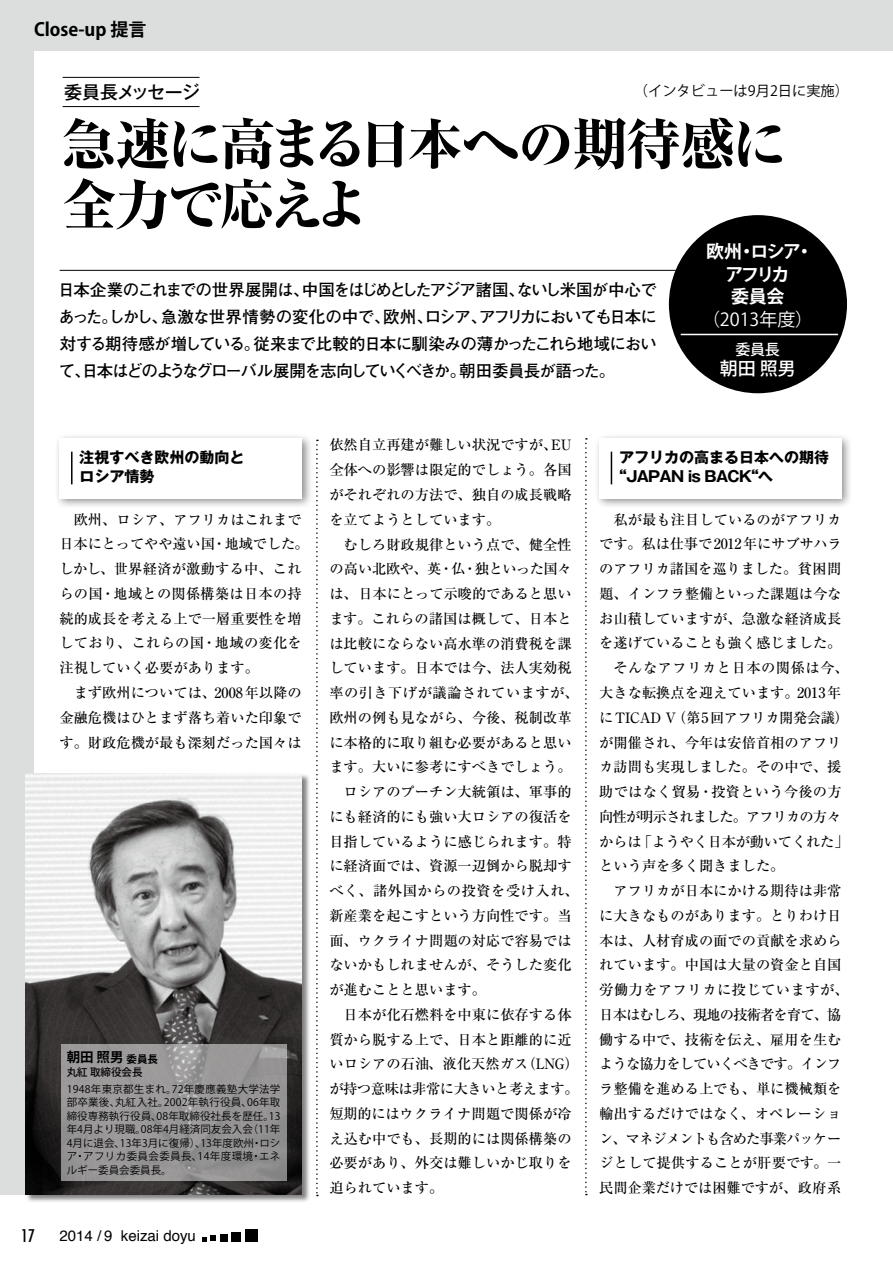
<style>
.page{position:relative;width:893px;height:1263px;background:#fff}
.page>*{position:absolute;margin:0;border:0;box-sizing:border-box;transform-origin:0 0}
.t1{font:800 55.5px/60px "Ryumin Pro";letter-spacing:-.055em;color:#000}
.t2{font:700 18px/22.5px "Koz Go Pro";letter-spacing:-.095em;color:#fff;text-align:center}
.t3{font:700 18px "Koz Go Pro";color:#000}
.t4{font:500 18px "Gothic MB101 Pro";letter-spacing:-.05em;color:#000}
.t5{font:18px "Koz Go Pro";color:#fff}
.t6{font:500 18px "Koz Go Pro";color:#fff}
.t7{font:condensed 16.95px "Futura";color:#000}
.t8{font:700 16.5px/27px "Futo Go B101 Pro";letter-spacing:-.085em;color:#000;text-align:justify}
.t9{font:700 15px/18.8px "Gothic MB101 Pro";color:#000}
.t10{font:15px "Helvetica";color:#000}
.t11{font:500 15px "Koz Go Pro";color:#fff}
.t12{font:500 14.25px/24.8px "Ryumin Pro";color:#000;text-align:justify}
.t13{font:500 14.25px "Ryumin Pro";letter-spacing:-.06em;color:#000}
.t14{font:500 14.25px "Ryumin Pro";letter-spacing:.035em;color:#000}
.t15{font:500 14.25px "Ryumin Pro";letter-spacing:-.03em;color:#000}
.t16{font:500 14.25px "Ryumin Pro";letter-spacing:-.035em;color:#000}
.t17{font:14.25px "Koz Go Pro";color:#000}
.t18{font:700 13.5px "Koz Go Pro";color:#000}
.t19{font:10.5px/13.5px "Koz Go Pro";color:#000;text-align:justify}
.t20{font:500 10.5px "Koz Go Pro";color:#000}
.s1{font-size:10.5px}
</style>
<div class="page">
<svg style="left:202px;top:1236px;width:14px;height:5px"></svg>
<div style="left:220px;top:1234px;width:7px;height:7px;background:#000"></div>
<div style="left:232px;top:1232px;width:9px;height:9px;background:#000"></div>
<div style="left:245px;top:1229px;width:12px;height:12px;background:#000"></div>
<div style="left:0;top:0;width:893px;height:51px;background:#dcdddd"></div>
<div style="left:0;top:0;width:34px;height:1195px;background:#dcdddd"></div>
<div style="left:594px;top:433px;width:259px;height:76px;background:#000;opacity:.44"></div>
<div style="left:599px;top:438px;width:243px;height:60px;background:#fff"></div>
<hr style="left:611px;top:452px;width:1px;height:32px;background:#000">
<div style="left:54px;top:433px;width:259px;height:76px;background:#000;opacity:.44"></div>
<div style="left:59px;top:438px;width:243px;height:60px;background:#fff"></div>
<hr style="left:71px;top:452px;width:2px;height:32px;background:#000">
<hr style="left:63px;top:77px;width:137px;height:1px;background:#000">
<hr style="left:63px;top:106px;width:137px;height:1px;background:#000">
<hr style="left:60px;top:270px;width:625px;height:1px;background:#000">
<div style="left:669px;top:215px;width:178px;height:178px;background:#000;border-radius:50%"></div>
<hr style="left:681px;top:334px;width:157px;height:1px;background:#fff">
<svg style="left:316px;top:440px;width:2px;height:756px"></svg>
<svg style="left:585px;top:438px;width:2px;height:757px"></svg>
<div style="left:25px;top:773px;width:286px;height:431px;background:#000;opacity:.5"></div>
<img style="left:26px;top:774px;width:276px;height:421px">
<svg style="left:61px;top:1044px;width:225px;height:137px;background:#989696"></svg>
<p class="t3" style="left:34px;top:18px;width:114px">Close-up 提言</p>
<p class="t4" style="left:64px;top:77px;width:137px">委員長メッセージ</p>
<h1 class="t1" style="left:61px;top:110px;width:728px">急速に高まる日本への期待感に全力で応えよ</h1>
<p class="t17" style="left:634px;top:82px;width:217px">（インタビューは9月2日に実施）</p>
<p class="t8" style="left:58px;top:274px;width:600px">日本企業のこれまでの世界展開は、中国をはじめとしたアジア諸国、ないし米国が中心であった。しかし、急激な世界情勢の変化の中で、欧州、ロシア、アフリカにおいても日本に対する期待感が増している。従来まで比較的日本に馴染みの薄かったこれら地域において、日本はどのようなグローバル展開を志向していくべきか。朝田委員長が語った。</p>
<p class="t2" style="left:706px;top:242px;width:109px">欧州・ロシア・アフリカ<br>委員会</p>
<p class="t5" style="left:702px;top:308px;width:112px">（2013年度）</p>
<p class="t11" style="left:735px;top:340px;width:46px">委員長</p>
<p class="t6" style="left:720px;top:357px;width:78px">朝田 照男</p>
<p class="t9" style="left:59px;top:447px;width:186px">　 注視すべき欧州の動向と　 ロシア情勢</p>
<p class="t12" style="left:59px;top:506px;width:251px;text-align:left;text-indent:14px">欧州、ロシア、アフリカはこれまで日本にとってやや遠い国・地域でした。しかし、世界経済が激動する中、これらの国・地域との関係構築は日本の持続的成長を考える上で一層重要性を増しており、これらの国・地域の変化を注視していく必要があります。</p>
<p class="t12" style="left:59px;top:679px;width:244px;text-indent:14px">まず欧州については、2008年以降の金融危機はひとまず落ち着いた印象です。財政危機が最も深刻だった国々は</p>
<p class="t18" style="left:67px;top:1048px;width:93px">朝田 照男 <span class="s1">委員長</span></p>
<p class="t20" style="left:67px;top:1065px;width:77px">丸紅 取締役会長</p>
<p class="t19" style="left:67px;top:1082px;width:215px">1948年東京都生まれ。72年慶應義塾大学法学部卒業後、丸紅入社。2002年執行役員、06年取締役専務執行役員、08年取締役社長を歴任。13年4月より現職。08年4月経済同友会入会（11年4月に退会、13年3月に復帰）、13年度欧州・ロシア・アフリカ委員会委員長、14年度環境・エネルギー委員会委員長。</p>
<p class="t7" style="left:21px;top:1225px;width:15px">17</p>
<p class="t10" style="left:60px;top:1224px;width:138px">2014 / 9 keizai doyu</p>
<p class="t12" style="left:329px;top:432px;width:244px">依然自立再建が難しい状況ですが、EU全体への影響は限定的でしょう。各国がそれぞれの方法で、独自の成長戦略を立てようとしています。</p>
<p class="t12" style="left:344px;top:531px;width:229px">むしろ財政規律という点で、健全性</p>
<p class="t16" style="left:329px;top:558px;width:244px">の高い北欧や、英・仏・独といった国々</p>
<p class="t12" style="left:329px;top:580px;width:244px">は、日本にとって示唆的であると思い</p>
<p class="t12" style="left:329px;top:605px;width:244px">ます。これらの諸国は概して、日本と</p>
<p class="t12" style="left:329px;top:630px;width:244px">は比較にならない高水準の消費税を課</p>
<p class="t12" style="left:329px;top:654px;width:244px">しています。日本では今、法人実効税</p>
<p class="t14" style="left:329px;top:681px;width:251px">率の引き下げが議論されていますが、</p>
<p class="t12" style="left:329px;top:704px;width:244px">欧州の例も見ながら、今後、税制改革</p>
<p class="t12" style="left:329px;top:729px;width:244px">に本格的に取り組む必要があると思い</p>
<p class="t12" style="left:329px;top:753px;width:244px">ます。大いに参考にすべきでしょう。</p>
<p class="t12" style="left:344px;top:778px;width:229px">ロシアのプーチン大統領は、軍事的</p>
<p class="t12" style="left:329px;top:803px;width:244px">にも経済的にも強い大ロシアの復活を</p>
<p class="t12" style="left:329px;top:828px;width:244px">目指しているように感じられます。特</p>
<p class="t12" style="left:329px;top:852px;width:244px">に経済面では、資源一辺倒から脱却す</p>
<p class="t14" style="left:329px;top:879px;width:251px">べく、諸外国からの投資を受け入れ、</p>
<p class="t12" style="left:329px;top:902px;width:244px">新産業を起こすという方向性です。当</p>
<p class="t12" style="left:329px;top:927px;width:244px">面、ウクライナ問題の対応で容易では</p>
<p class="t12" style="left:329px;top:951px;width:244px">ないかもしれませんが、そうした変化</p>
<p class="t12" style="left:329px;top:976px;width:158px">が進むことと思います。</p>
<p class="t12" style="left:344px;top:1001px;width:229px">日本が化石燃料を中東に依存する体</p>
<p class="t12" style="left:329px;top:1026px;width:244px">質から脱する上で、日本と距離的に近</p>
<p class="t12" style="left:329px;top:1050px;width:251px">いロシアの石油、液化天然ガス（LNG）</p>
<p class="t15" style="left:329px;top:1077px;width:251px">が持つ意味は非常に大きいと考えます。</p>
<p class="t12" style="left:329px;top:1100px;width:244px">短期的にはウクライナ問題で関係が冷</p>
<p class="t12" style="left:329px;top:1125px;width:244px">え込む中でも、長期的には関係構築の</p>
<p class="t12" style="left:329px;top:1150px;width:244px">必要があり、外交は難しいかじ取りを</p>
<p class="t12" style="left:329px;top:1174px;width:115px">迫られています。</p>
<p class="t9" style="left:599px;top:446px;width:231px;line-height:19.2px">　 アフリカの高まる日本への期待　 “JAPAN is BACK“へ</p>
<p class="t12" style="left:614px;top:506px;width:229px">私が最も注目しているのがアフリカ</p>
<p class="t12" style="left:599px;top:531px;width:244px">です。私は仕事で2012年にサブサハラ</p>
<p class="t12" style="left:599px;top:555px;width:244px">のアフリカ諸国を巡りました。貧困問</p>
<p class="t12" style="left:599px;top:580px;width:244px">題、インフラ整備といった課題は今な</p>
<p class="t12" style="left:599px;top:605px;width:244px">お山積していますが、急激な経済成長</p>
<p class="t12" style="left:599px;top:630px;width:244px">を遂げていることも強く感じました。</p>
<p class="t14" style="left:614px;top:657px;width:237px">そんなアフリカと日本の関係は今、</p>
<p class="t12" style="left:599px;top:679px;width:244px">大きな転換点を迎えています。2013年</p>
<p class="t15" style="left:599px;top:706px;width:251px">にTICAD V（第5回アフリカ開発会議）</p>
<p class="t12" style="left:599px;top:729px;width:244px">が開催され、今年は安倍首相のアフリ</p>
<p class="t12" style="left:599px;top:753px;width:244px">カ訪問も実現しました。その中で、援</p>
<p class="t12" style="left:599px;top:778px;width:244px">助ではなく貿易・投資という今後の方</p>
<p class="t13" style="left:599px;top:805px;width:244px">向性が明示されました。アフリカの方々</p>
<p class="t12" style="left:599px;top:828px;width:251px">からは「ようやく日本が動いてくれた」</p>
<p class="t12" style="left:599px;top:852px;width:187px">という声を多く聞きました。</p>
<p class="t12" style="left:614px;top:877px;width:229px">アフリカが日本にかける期待は非常</p>
<p class="t12" style="left:599px;top:902px;width:244px">に大きなものがあります。とりわけ日</p>
<p class="t12" style="left:599px;top:927px;width:244px">本は、人材育成の面での貢献を求めら</p>
<p class="t12" style="left:599px;top:951px;width:244px">れています。中国は大量の資金と自国</p>
<p class="t14" style="left:599px;top:978px;width:251px">労働力をアフリカに投じていますが、</p>
<p class="t13" style="left:599px;top:1003px;width:244px">日本はむしろ、現地の技術者を育て、協</p>
<p class="t12" style="left:599px;top:1026px;width:244px">働する中で、技術を伝え、雇用を生む</p>
<p class="t13" style="left:599px;top:1053px;width:244px">ような協力をしていくべきです。インフ</p>
<p class="t12" style="left:599px;top:1075px;width:244px">ラ整備を進める上でも、単に機械類を</p>
<p class="t12" style="left:599px;top:1100px;width:244px">輸出するだけではなく、オペレーショ</p>
<p class="t13" style="left:599px;top:1127px;width:244px">ン、マネジメントも含めた事業パッケー</p>
<p class="t12" style="left:599px;top:1149px;width:244px">ジとして提供することが肝要です。一</p>
<p class="t12" style="left:599px;top:1174px;width:244px">民間企業だけでは困難ですが、政府系</p>
</div>
